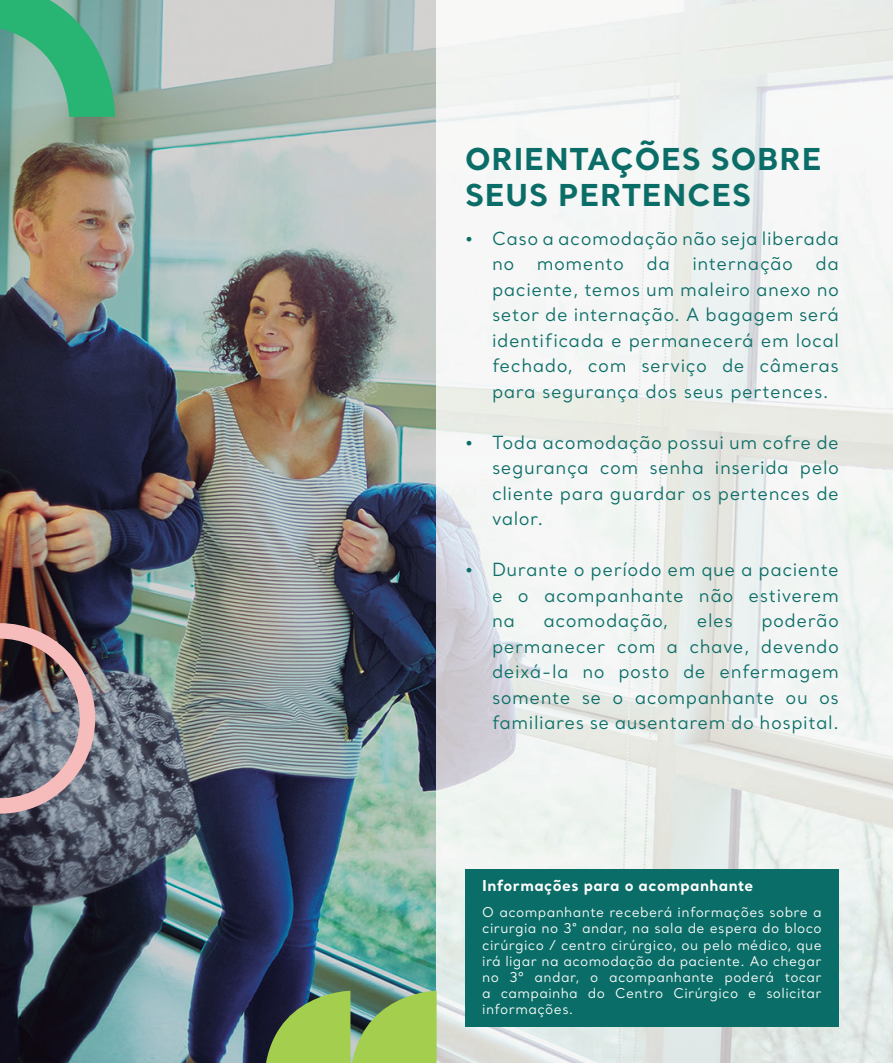
<style>
.page{position:relative;width:893px;height:1063px;background:#fff}
.page>*{position:absolute;margin:0;border:0;box-sizing:border-box;transform-origin:0 0}
.t1{font:700 30px/36px "Santral";letter-spacing:.03em;color:#0b6d67}
.t2{font:18px/25.5px "Santral";letter-spacing:.03em;color:#0b6d67;text-align:justify}
.t3{font:700 15px "Santral";letter-spacing:.03em;color:#fff}
.t4{font:13.5px/16.2px "Santral";letter-spacing:.03em;color:#fff;text-align:justify}
</style>
<div class="page">
<img style="left:0;top:0;width:893px;height:1063px">
<div style="left:465px;top:869px;width:374px;height:158px;background:#0b6d67"></div>
<img style="left:0;top:623px;width:95px;height:191px">
<svg style="left:0;top:0;width:117px;height:117px;background:#58b18e"></svg>
<svg style="left:264px;top:991px;width:173px;height:72px;background:#87ac51"></svg>
<h1 class="t1" style="left:465px;top:140px;width:358px">ORIENTAÇÕES SOBRE<br>SEUS PERTENCES</h1>
<p class="t2" style="left:492px;top:225px;width:348px;text-indent:-27px">• Caso a acomodação não seja liberada no</p>
<p class="t2" style="left:492px;top:251px;width:348px;text-indent:200px">internação da paciente, temos um maleiro anexo no setor de internação. A bagagem será identificada e permanecerá em local fechado, com serviço de câmeras para segurança dos seus pertences.</p>
<p class="t2" style="left:492px;top:429px;width:348px;text-indent:-27px">• Toda acomodação possui um cofre de segurança com senha inserida pelo cliente para guardar os pertences de valor.</p>
<p class="t2" style="left:492px;top:557px;width:348px;text-indent:-27px">• Durante o período em que a paciente e o acompanhante não estiverem na</p>
<p class="t2" style="left:537px;top:251px;width:89px">momento</p>
<p class="t2" style="left:646px;top:251px;width:25px">da</p>
<p class="t2" style="left:492px;top:608px;width:348px;text-indent:269px">poderão permanecer com a chave, devendo deixá-la no posto de enfermagem somente se o acompanhante ou os familiares se ausentarem do hospital.</p>
<p class="t2" style="left:543px;top:608px;width:127px">acomodação,</p>
<p class="t2" style="left:697px;top:608px;width:38px">eles</p>
<p class="t3" style="left:482px;top:876px;width:273px">Informações para o acompanhante</p>
<p class="t4" style="left:482px;top:904px;width:341px">O acompanhante receberá informações sobre a cirurgia no 3° andar, na sala de espera do bloco cirúrgico / centro cirúrgico, ou pelo médico, que irá ligar na acomodação da paciente. Ao chegar no 3º andar, o acompanhante poderá tocar a campainha do Centro Cirúrgico e solicitar informações.</p>
</div>
